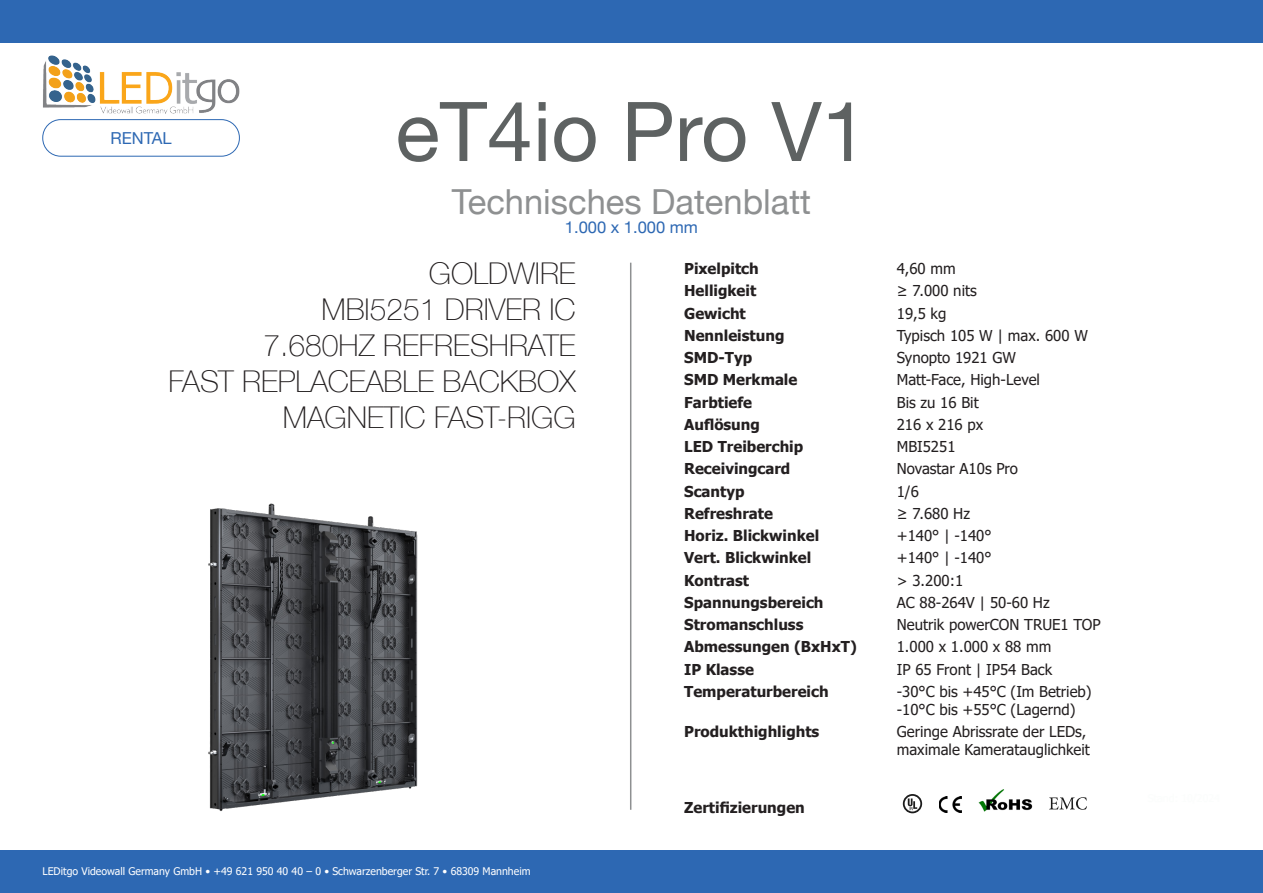
<style>
.page{position:relative;width:1263px;height:893px;background:#fff}
.page>*{position:absolute;margin:0;border:0;box-sizing:border-box;transform-origin:0 0}
.t1{font:82.5px "Helvetica Neue";color:#5e6262}
.t2{font:34.5px "Helvetica Neue";color:#8e9091}
.t3{font:100 30px "Helvetica Neue";color:#231f20}
.t4{font:16.5px "Helvetica Neue";color:#2d68b3}
.t5{font:15px/18px "Tahoma";color:#231f20}
.t6{font:700 15px "Tahoma";color:#231f20}
.t7{font:10.5px "Tahoma";color:#fff}
</style>
<div class="page">
<hr style="left:630px;top:263px;width:1px;height:547px;background:#8e9091">
<div style="left:0;top:0;width:1263px;height:43px;background:#2d68b3"></div>
<div style="left:0;top:850px;width:1263px;height:43px;background:#2d68b3"></div>
<div style="left:42px;top:119px;width:198px;height:38px;border:1px solid #2d68b3;border-radius:18px"></div>
<img style="left:43px;top:55px;width:197px;height:59px">
<svg style="left:903px;top:794px;width:19px;height:19px"></svg>
<img style="left:939px;top:796px;width:22px;height:16px">
<img style="left:978px;top:789px;width:55px;height:23px">
<svg style="left:1049px;top:797px;width:38px;height:13px"></svg>
<img style="left:208px;top:503px;width:210px;height:308px">
<p class="t4" style="left:111px;top:126px;width:63px">RENTAL</p>
<p class="t1" style="left:395px;top:72px;width:474px">eT4io Pro V1</p>
<p class="t2" style="left:452px;top:176px;width:361px">Technisches Datenblatt</p>
<p class="t4" style="left:565px;top:216px;width:135px">1.000 x 1.000 mm</p>
<p class="t3" style="left:429px;top:251px;width:148px">GOLDWIRE</p>
<p class="t3" style="left:321px;top:287px;width:256px">MBI5251 DRIVER IC</p>
<p class="t3" style="left:264px;top:323px;width:314px">7.680HZ REFRESHRATE</p>
<p class="t3" style="left:168px;top:359px;width:409px">FAST REPLACEABLE BACKBOX</p>
<p class="t3" style="left:283px;top:395px;width:294px">MAGNETIC FAST-RIGG</p>
<p class="t7" style="left:43px;top:864px;width:489px">LEDitgo Videowall Germany GmbH • +49 621 950 40 40 – 0 • Schwarzenberger Str. 7 • 68309 Mannheim</p>
<p class="t6" style="left:684px;top:258px;width:76px">Pixelpitch</p>
<p class="t5" style="left:897px;top:261px;width:60px">4,60 mm</p>
<p class="t6" style="left:684px;top:280px;width:74px">Helligkeit</p>
<p class="t5" style="left:897px;top:283px;width:82px">≥ 7.000 nits</p>
<p class="t6" style="left:684px;top:303px;width:63px">Gewicht</p>
<p class="t5" style="left:897px;top:305px;width:51px">19,5 kg</p>
<p class="t6" style="left:684px;top:325px;width:102px">Nennleistung</p>
<p class="t5" style="left:897px;top:327px;width:193px">Typisch 105 W | max. 600 W</p>
<p class="t6" style="left:684px;top:347px;width:69px">SMD-Typ</p>
<p class="t5" style="left:897px;top:350px;width:121px">Synopto 1921 GW</p>
<p class="t6" style="left:684px;top:369px;width:115px">SMD Merkmale</p>
<p class="t5" style="left:897px;top:372px;width:145px">Matt-Face, High-Level</p>
<p class="t6" style="left:684px;top:392px;width:70px">Farbtiefe</p>
<p class="t5" style="left:897px;top:394px;width:83px">Bis zu 16 Bit</p>
<p class="t6" style="left:684px;top:414px;width:77px">Auflösung</p>
<p class="t5" style="left:897px;top:416px;width:88px">216 x 216 px</p>
<p class="t6" style="left:684px;top:436px;width:121px">LED Treiberchip</p>
<p class="t5" style="left:897px;top:439px;width:60px">MBI5251</p>
<p class="t6" style="left:684px;top:458px;width:108px">Receivingcard</p>
<p class="t5" style="left:897px;top:461px;width:123px">Novastar A10s Pro</p>
<p class="t6" style="left:684px;top:481px;width:62px">Scantyp</p>
<p class="t5" style="left:897px;top:483px;width:24px">1/6</p>
<p class="t6" style="left:684px;top:503px;width:90px">Refreshrate</p>
<p class="t5" style="left:897px;top:505px;width:75px">≥ 7.680 Hz</p>
<p class="t6" style="left:684px;top:525px;width:137px">Horiz. Blickwinkel</p>
<p class="t5" style="left:897px;top:528px;width:96px">+140° | -140°</p>
<p class="t6" style="left:684px;top:547px;width:129px">Vert. Blickwinkel</p>
<p class="t5" style="left:897px;top:550px;width:96px">+140° | -140°</p>
<p class="t6" style="left:684px;top:570px;width:66px">Kontrast</p>
<p class="t5" style="left:897px;top:572px;width:68px">&gt; 3.200:1</p>
<p class="t6" style="left:684px;top:592px;width:141px">Spannungsbereich</p>
<p class="t5" style="left:897px;top:594px;width:154px">AC 88-264V | 50-60 Hz</p>
<p class="t6" style="left:684px;top:614px;width:121px">Stromanschluss</p>
<p class="t5" style="left:897px;top:617px;width:205px">Neutrik powerCON TRUE1 TOP</p>
<p class="t6" style="left:684px;top:636px;width:174px">Abmessungen (BxHxT)</p>
<p class="t5" style="left:897px;top:639px;width:156px">1.000 x 1.000 x 88 mm</p>
<p class="t6" style="left:684px;top:659px;width:71px">IP Klasse</p>
<p class="t5" style="left:897px;top:661px;width:157px">IP 65 Front | IP54 Back</p>
<p class="t6" style="left:684px;top:681px;width:146px">Temperaturbereich</p>
<p class="t5" style="left:897px;top:683px;width:196px">-30°C bis +45°C (Im Betrieb) -10°C bis +55°C (Lagernd)</p>
<p class="t6" style="left:684px;top:721px;width:137px">Produkthighlights</p>
<p class="t5" style="left:897px;top:724px;width:195px">Geringe Abrissrate der LEDs, maximale Kameratauglichkeit</p>
<p class="t6" style="left:684px;top:797px;width:122px">Zertifizierungen</p>
</div>
